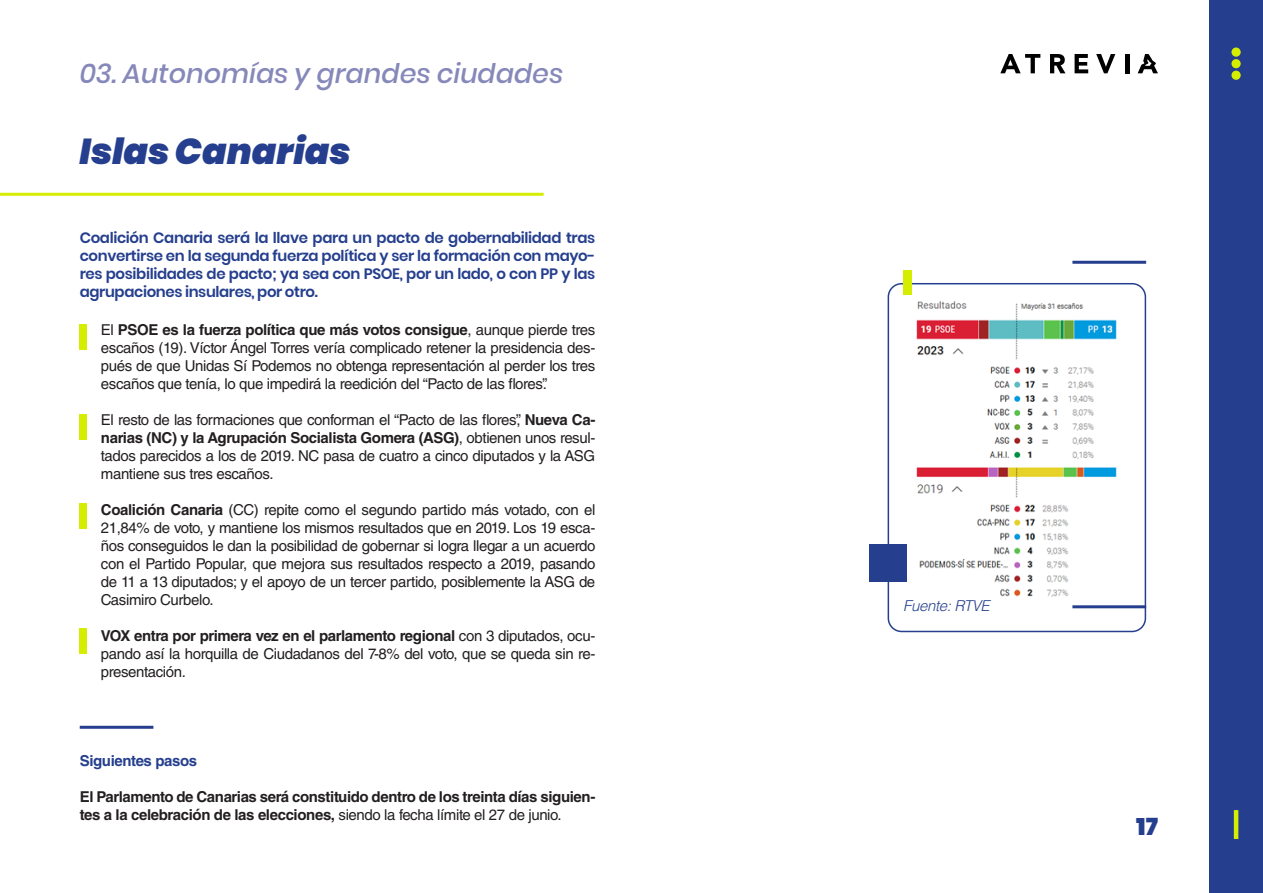
<style>
.page{position:relative;width:1263px;height:893px;background:#fff}
.page>*{position:absolute;margin:0;border:0;box-sizing:border-box;transform-origin:0 0}
.t1{font:italic 900 36px "Poppins";color:#253f8e}
.t2{font:italic 500 27px "Poppins";color:#8688ba}
.t3{font:900 24px "Poppins";color:#253f8e}
.t4{font:15px/18px "Helvetica LT Std";letter-spacing:-.025em;color:#231f20;text-align:justify}
.t5{font:600 15px/18px "Poppins";letter-spacing:-.025em;color:#253f8e;text-align:justify}
.t6{font:700 15px/18px "Helvetica LT Std";letter-spacing:-.025em;color:#231f20}
.t7{font:700 15px "Helvetica LT Std";letter-spacing:-.025em;color:#253f8e}
.t8{font:italic 300 15px "Helvetica LT Std";letter-spacing:-.025em;color:#253f8e}
.s1{font-weight:700}
.s2{font-weight:400}
</style>
<div class="page">
<hr style="left:0;top:0;width:1px;height:893px;background:#253f8e">
<svg style="left:1050px;top:54px;width:15px;height:19px"></svg>
<svg style="left:1074px;top:54px;width:14px;height:19px"></svg>
<svg style="left:1096px;top:54px;width:19px;height:19px"></svg>
<hr style="left:1125px;top:54px;width:4px;height:19px;background:#000">
<svg style="left:1000px;top:54px;width:40px;height:19px"></svg>
<svg style="left:1138px;top:54px;width:20px;height:19px"></svg>
<img style="left:916px;top:301px;width:201px;height:296px">
<hr style="left:80px;top:726px;width:73px;height:3px;background:#253f8e">
<div style="left:1209px;top:0;width:54px;height:893px;background:#253f8e"></div>
<hr style="left:1234px;top:810px;width:4px;height:29px;background:#d4ed00">
<div style="left:1231px;top:48px;width:10px;height:9px;background:#d4ed00;border-radius:50%"></div>
<div style="left:1231px;top:59px;width:10px;height:9px;background:#d4ed00;border-radius:50%"></div>
<div style="left:1231px;top:71px;width:10px;height:9px;background:#d4ed00;border-radius:50%"></div>
<hr style="left:0;top:193px;width:544px;height:3px;background:#d4ed00">
<div style="left:887px;top:283px;width:259px;height:349px;border:2px solid #253f8e;border-radius:13px"></div>
<div style="left:903px;top:271px;width:9px;height:24px;background:#d4ed00"></div>
<hr style="left:1072px;top:605px;width:74px;height:3px;background:#253f8e">
<hr style="left:1072px;top:261px;width:74px;height:3px;background:#253f8e">
<div style="left:869px;top:544px;width:37px;height:38px;background:#253f8e"></div>
<div style="left:80px;top:324px;width:7px;height:25px;background:#d4ed00"></div>
<div style="left:80px;top:414px;width:7px;height:25px;background:#d4ed00"></div>
<div style="left:80px;top:503px;width:7px;height:25px;background:#d4ed00"></div>
<div style="left:80px;top:628px;width:7px;height:26px;background:#d4ed00"></div>
<p class="t2" style="left:80px;top:58px;width:485px">03. Autonomías y grandes ciudades</p>
<p class="t1" style="left:80px;top:131px;width:272px">Islas Canarias</p>
<p class="t5" style="left:80px;top:229px;width:517px">Coalición Canaria será la llave para un pacto de gobernabilidad tras convertirse en la segunda fuerza política y ser la formación con mayo&shy;res posibilidades de pacto; ya sea con PSOE, por un lado, o con PP y las agrupaciones insulares, por otro.</p>
<p class="t4" style="left:101px;top:321px;width:496px">El <span class="s1">PSOE es la fuerza política que más votos consigue</span>, aunque pierde tres escaños (19). Víctor Ángel Torres vería complicado retener la presidencia des&shy;pués de que Unidas Sí Podemos no obtenga representación al perder los tres escaños que tenía, lo que impedirá la reedición del “Pacto de las flores”.</p>
<p class="t4" style="left:101px;top:411px;width:496px">El resto de las formaciones que conforman el “Pacto de las flores”, <span class="s1">Nueva Ca&shy;narias (NC) y la Agrupación Socialista Gomera (ASG)</span>, obtienen unos resul&shy;tados parecidos a los de 2019. NC pasa de cuatro a cinco diputados y la ASG mantiene sus tres escaños.</p>
<p class="t4" style="left:101px;top:501px;width:496px"><span class="s1">Coalición Canaria</span> (CC) repite como el segundo partido más votado, con el 21,84% de voto, y mantiene los mismos resultados que en 2019. Los 19 esca&shy;ños conseguidos le dan la posibilidad de gobernar si logra llegar a un acuerdo con el Partido Popular, que mejora sus resultados respecto a 2019, pasando de 11 a 13 diputados; y el apoyo de un tercer partido, posiblemente la ASG de Casimiro Curbelo.</p>
<p class="t4" style="left:101px;top:627px;width:496px"><span class="s1">VOX entra por primera vez en el parlamento regional</span> con 3 diputados, ocu&shy;pando así la horquilla de Ciudadanos del 7-8% del voto, que se queda sin re&shy;presentación.</p>
<p class="t7" style="left:80px;top:752px;width:119px">Siguientes pasos</p>
<p class="t6" style="left:80px;top:788px;width:517px">El Parlamento de Canarias será constituido dentro de los treinta días siguien&shy;tes a la celebración de las elecciones, <span class="s2">siendo la fecha límite el 27 de junio.</span></p>
<p class="t8" style="left:903px;top:596px;width:88px">Fuente: RTVE</p>
<h3 class="t3" style="left:1136px;top:813px;width:23px">17</h3>
</div>
